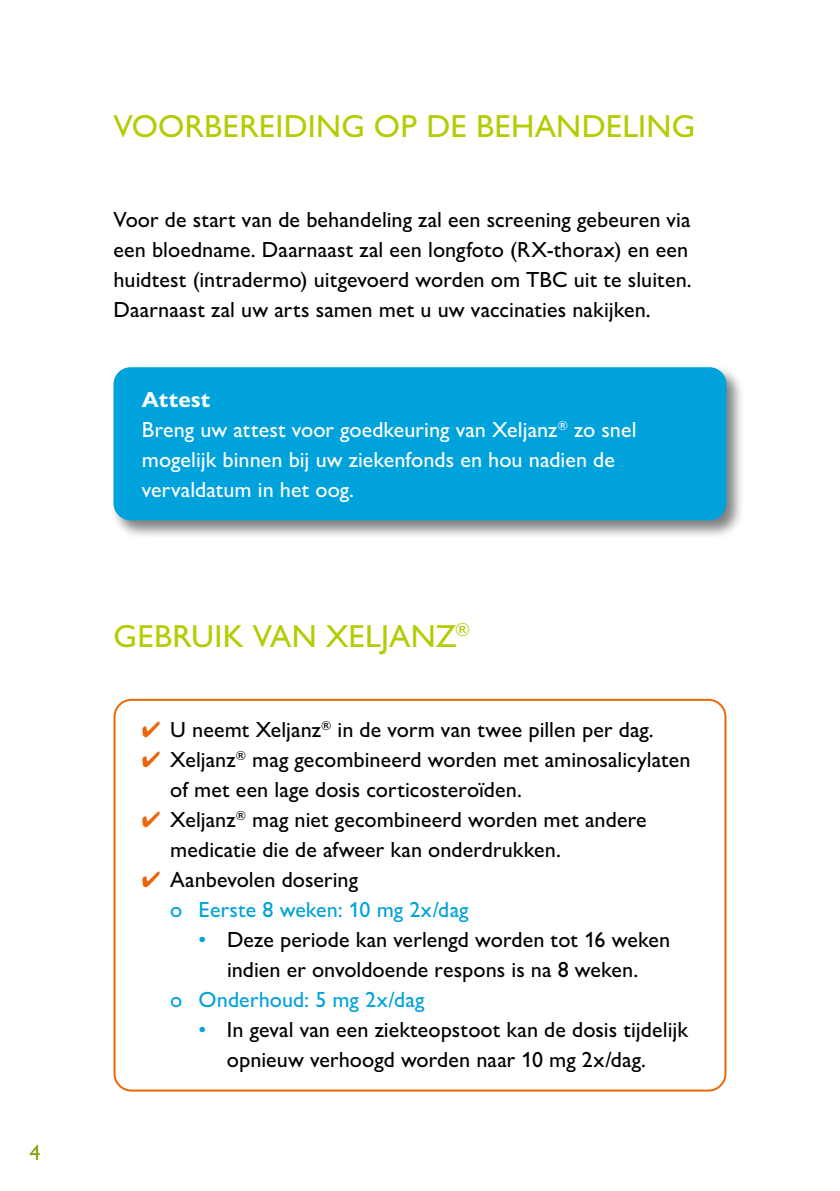
<style>
.page{position:relative;width:840px;height:1191px;background:#fff}
.page>*{position:absolute;margin:0;border:0;box-sizing:border-box;transform-origin:0 0}
.t1{font:500 32px "Gill Sans Nova";letter-spacing:.005em;color:#b4cc04}
.t2{font:500 22px/30px "Gill Sans Nova";letter-spacing:.005em;color:#000}
.t3{font:500 22px/30px "Gill Sans Nova";letter-spacing:.005em;color:#fff}
.t4{font:500 22px/30px "Gill Sans Nova";letter-spacing:.005em;color:#00a2dc}
.t5{font:500 22px "Gill Sans Nova";color:#86a315}
.s1{font-weight:700}
.s2{color:#ec6608}
.s3{color:#000}
.s4{color:#00a2dc}
</style>
<div class="page">
<div style="left:110px;top:364px;width:635px;height:175px;background:#000;opacity:.5"></div>
<div style="left:113px;top:367px;width:613px;height:153px;background:#00a2dc;border-radius:17px"></div>
<div style="left:113px;top:699px;width:613px;height:392px;border:2px solid #ec6608;border-radius:17px"></div>
<p class="t5" style="left:29px;top:1138px;width:13px">4</p>
<h1 class="t1" style="left:113px;top:106px;width:583px">VOORBEREIDING OP DE BEHANDELING</h1>
<p class="t2" style="left:113px;top:204px;width:579px">Voor de start van de behandeling zal een screening gebeuren via een bloedname. Daarnaast zal een longfoto (RX-thorax) en een huidtest (intradermo) uitgevoerd worden om TBC uit te sluiten.<br>Daarnaast zal uw arts samen met u uw vaccinaties nakijken.</p>
<p class="t3" style="left:142px;top:384px;width:496px"><span class="s1">Attest<br></span>Breng uw attest voor goedkeuring van Xeljanz<sup>®</sup> zo snel mogelijk binnen bij uw ziekenfonds en hou nadien de vervaldatum in het oog.</p>
<h1 class="t1" style="left:113px;top:616px;width:358px">GEBRUIK VAN XELJANZ<sup>®</sup></h1>
<p class="t2" style="left:142px;top:714px;width:513px"><span class="s2">✔</span> U neemt Xeljanz<sup>®</sup> in de vorm van twee pillen per dag.</p>
<p class="t2" style="left:170px;top:744px;width:521px;text-indent:-28px"><span class="s2">✔</span> Xeljanz<sup>®</sup> mag gecombineerd worden met aminosalicylaten of met een lage dosis corticosteroïden.</p>
<p class="t2" style="left:170px;top:804px;width:477px;text-indent:-28px"><span class="s2">✔</span> Xeljanz<sup>®</sup> mag niet gecombineerd worden met andere medicatie die de afweer kan onderdrukken.</p>
<p class="t4" style="left:170px;top:864px;width:300px;text-indent:-28px"><span class="s2">✔</span> <span class="s3">Aanbevolen dosering<br></span>o Eerste 8 weken: 10 mg 2x/dag</p>
<p class="t2" style="left:198px;top:924px;width:472px;text-align:center"><span class="s4">•</span> Deze periode kan verlengd worden tot 16 weken indien er onvoldoende respons is na 8 weken.</p>
<p class="t4" style="left:170px;top:984px;width:255px">o Onderhoud: 5 mg 2x/dag</p>
<p class="t2" style="left:227px;top:1014px;width:462px;text-indent:-28px"><span class="s4">•</span> In geval van een ziekteopstoot kan de dosis tijdelijk opnieuw verhoogd worden naar 10 mg 2x/dag.</p>
</div>
